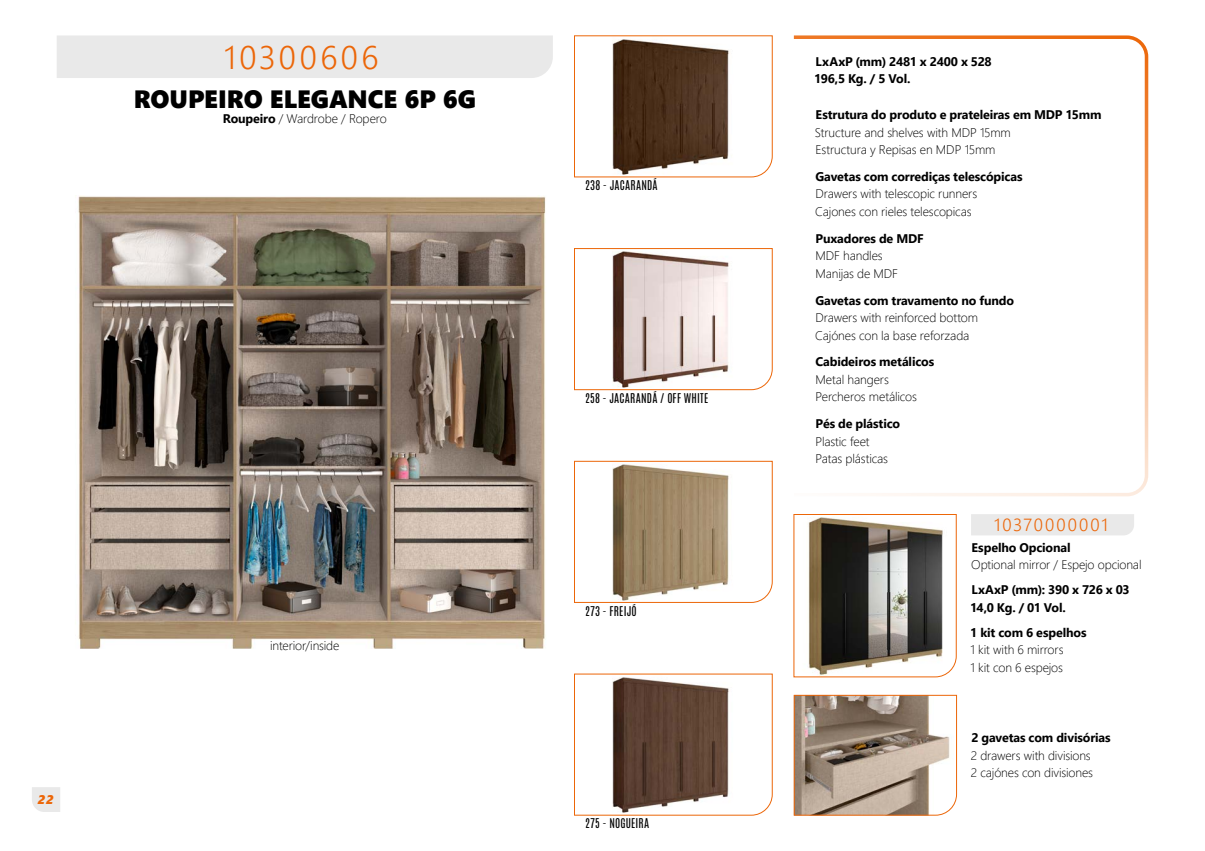
<style>
.page{position:relative;width:1205px;height:851px;background:#fff}
.page>*{position:absolute;margin:0;border:0;box-sizing:border-box;transform-origin:0 0}
.t1{font:300 32.5px "Segoe UI";letter-spacing:.1em;color:#ec6608}
.t2{font:25px "Segoe UI Black";color:#000}
.t3{font:300 17.5px "Segoe UI";letter-spacing:.11em;color:#ec6608}
.t4{font:300 12.5px/17.5px "Segoe UI";letter-spacing:-.01em;color:#000}
.t5{font:700 12.5px/17.5px "Segoe UI";letter-spacing:-.01em;color:#000}
.t6{font:italic 12.5px "Segoe UI Black";color:#ec6608}
.t7{font:11.25px "Antonio";letter-spacing:.015em;color:#000}
.s1{font-weight:700}
</style>
<div class="page">
<svg style="left:793px;top:35px;width:356px;height:462px"></svg>
<svg style="left:574px;top:248px;width:199px;height:142px"></svg>
<svg style="left:574px;top:673px;width:199px;height:142px"></svg>
<svg style="left:574px;top:460px;width:199px;height:143px"></svg>
<img style="left:75px;top:195px;width:471px;height:453px">
<svg style="left:574px;top:35px;width:199px;height:143px"></svg>
<svg style="left:793px;top:514px;width:164px;height:163px"></svg>
<svg style="left:793px;top:694px;width:164px;height:121px;background:#af9f91"></svg>
<div style="left:57px;top:35px;width:496px;height:43px;background:#e9e9e9"></div>
<div style="left:971px;top:514px;width:163px;height:21px;background:#e9e9e9"></div>
<svg style="left:32px;top:787px;width:28px;height:24px"></svg>
<h1 class="t1" style="left:224px;top:26px;width:156px">10300606</h1>
<h2 class="t2" style="left:134px;top:81px;width:344px">ROUPEIRO ELEGANCE 6P 6G</h2>
<p class="t4" style="left:223px;top:108px;width:165px"><span class="s1">Roupeiro</span> / Wardrobe / Ropero</p>
<p class="t6" style="left:38px;top:790px;width:17px">22</p>
<p class="t4" style="left:270px;top:635px;width:71px">interior/inside</p>
<p class="t7" style="left:585px;top:177px;width:74px">238 - JACARANDÁ</p>
<p class="t7" style="left:585px;top:390px;width:125px">258 - JACARANDÁ / OFF WHITE</p>
<p class="t7" style="left:585px;top:602px;width:53px">273 - FREIJÓ</p>
<p class="t7" style="left:585px;top:815px;width:66px">275 - NOGUEIRA</p>
<p class="t5" style="left:814px;top:52px;width:179px">LxAxP (mm) 2481 x 2400 x 528<br>196,5 Kg. / 5 Vol.</p>
<p class="t5" style="left:815px;top:105px;width:287px">Estrutura do produto e prateleiras em MDP 15mm</p>
<p class="t4" style="left:815px;top:122px;width:197px">Structure and shelves with MDP 15mm<br>Estructura y Repisas en MDP 15mm</p>
<p class="t5" style="left:815px;top:167px;width:209px">Gavetas com corrediças telescópicas</p>
<p class="t4" style="left:815px;top:184px;width:163px">Drawers with telescopic runners<br>Cajones con rieles telescopicas</p>
<p class="t5" style="left:815px;top:228px;width:109px">Puxadores de MDF</p>
<p class="t4" style="left:815px;top:246px;width:84px">MDF handles<br>Manijas de MDF</p>
<p class="t5" style="left:815px;top:290px;width:200px">Gavetas com travamento no fundo</p>
<p class="t4" style="left:815px;top:308px;width:164px">Drawers with reinforced bottom<br>Cajónes con la base reforzada</p>
<p class="t5" style="left:815px;top:352px;width:120px">Cabideiros metálicos</p>
<p class="t4" style="left:815px;top:369px;width:103px">Metal hangers<br>Percheros metálicos</p>
<p class="t5" style="left:815px;top:414px;width:86px">Pés de plástico</p>
<p class="t4" style="left:815px;top:431px;width:74px">Plastic feet<br>Patas plásticas</p>
<h3 class="t3" style="left:994px;top:508px;width:115px">10370000001</h3>
<p class="t5" style="left:971px;top:537px;width:101px">Espelho Opcional</p>
<p class="t4" style="left:971px;top:554px;width:172px">Optional mirror / Espejo opcional</p>
<p class="t5" style="left:970px;top:580px;width:161px">LxAxP (mm): 390 x 726 x 03<br>14,0 Kg. / 01 Vol.</p>
<p class="t5" style="left:970px;top:622px;width:118px">1 kit com 6 espelhos</p>
<p class="t4" style="left:970px;top:639px;width:94px">1 kit with 6 mirrors<br>1 kit con 6 espejos</p>
<p class="t5" style="left:971px;top:728px;width:141px">2 gavetas com divisórias</p>
<p class="t4" style="left:971px;top:745px;width:124px">2 drawers with divisions<br>2 cajónes con divisiones</p>
</div>
